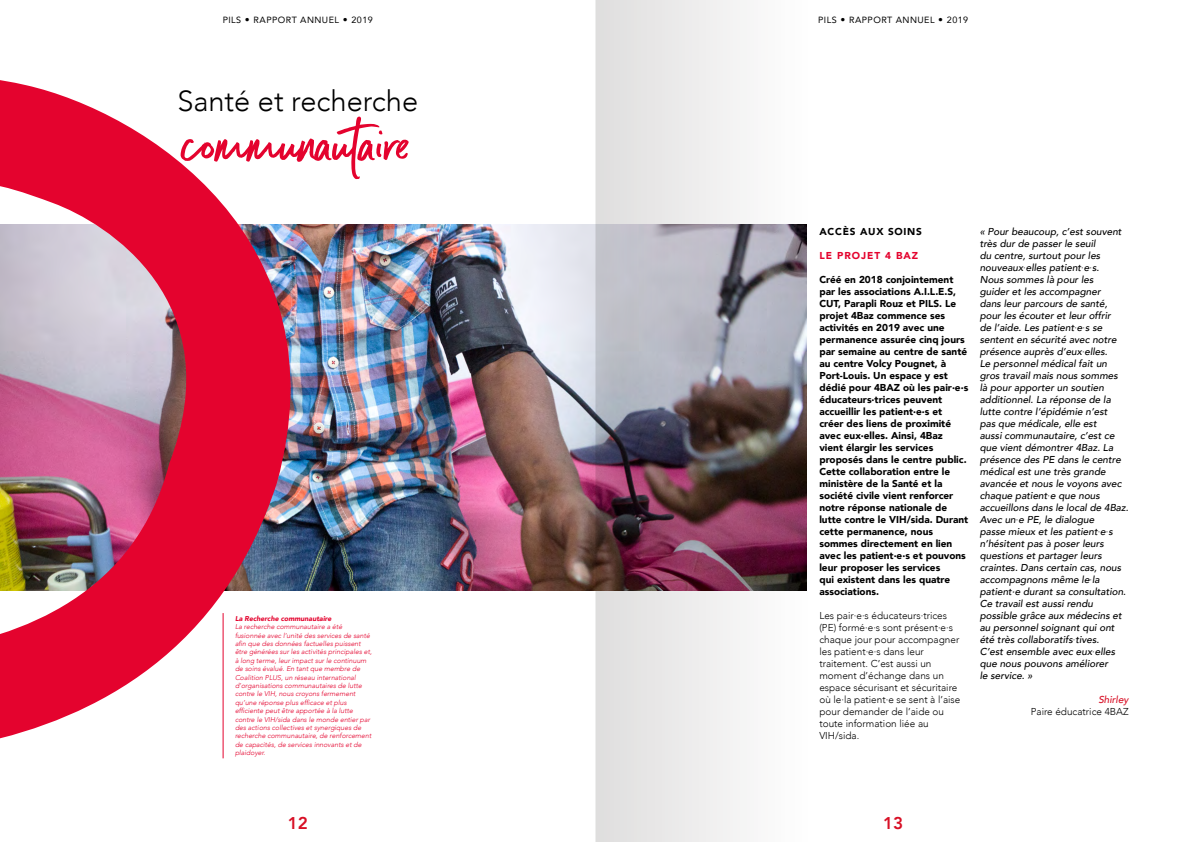
<style>
.page{position:relative;width:1191px;height:842px;background:#fff}
.page>*{position:absolute;margin:0;border:0;box-sizing:border-box;transform-origin:0 0}
.t1{font:100px "Backlash Script Script";color:#e4032e}
.t2{font:300 29px "Avenir";color:#000}
.t3{font:800 17px "Avenir";color:#d80f25}
.t4{font:italic 500 10px/12px "Avenir";color:#000}
.t5{font:900 10px/12px "Avenir";color:#000}
.t6{font:300 10px/12px "Avenir";color:#000}
.t7{font:900 10px "Avenir";letter-spacing:.075em;color:#000}
.t8{font:900 10px "Avenir";letter-spacing:.1em;color:#e4032e}
.t9{font:italic 500 10px "Avenir";color:#d80f25}
.t10{font:9px "Avenir";letter-spacing:.05em;color:#000}
.t11{font:italic 300 7px/8.4px "Avenir";color:#e4032e}
.t12{font:italic 900 7px "Avenir";color:#e4032e}
.s1{font-family:"Futura";font-weight:300}
.s2{font-weight:300;font-style:normal}
</style>
<div class="page">
<svg style="left:595px;top:0;width:212px;height:842px"></svg>
<img style="left:344px;top:225px;width:462px;height:365px">
<img style="left:0;top:80px;width:344px;height:679px">
<hr style="left:223px;top:613px;width:1px;height:145px;background:#e4032e">
<p class="t10" style="left:223px;top:13px;width:152px">PILS <span class="s1">•</span> RAPPORT ANNUEL <span class="s1">•</span> 2019</p>
<p class="t10" style="left:818px;top:13px;width:152px">PILS <span class="s1">•</span> RAPPORT ANNUEL <span class="s1">•</span> 2019</p>
<h2 class="t2" style="left:177px;top:84px;width:242px">Santé et recherche</h2>
<h1 class="t1" style="left:184px;top:95px;width:230px">communautaire</h1>
<p class="t12" style="left:235px;top:612px;width:98px">La Recherche communautaire</p>
<p class="t11" style="left:235px;top:623px;width:138px">La recherche communautaire a été fusionnée avec l’unité des services de santé afin que des données factuelles puissent être générées sur les activités principales et, à long terme, leur impact sur le continuum de soins évalué. En tant que membre de Coalition PLUS, un réseau international d’organisations communautaires de lutte contre le VIH, nous croyons fermement qu’une réponse plus efficace et plus efficiente peut être apportée à la lutte contre le VIH/sida dans le monde entier par des actions collectives et synergiques de recherche communautaire, de renforcement de capacités, de services innovants et de plaidoyer.</p>
<p class="t7" style="left:819px;top:223px;width:104px">ACCÈS AUX SOINS</p>
<p class="t8" style="left:819px;top:247px;width:100px">LE PROJET 4 BAZ</p>
<p class="t5" style="left:819px;top:273px;width:150px">Créé en 2018 conjointement par les associations A.I.L.E.S,<br>CUT, Parapli Rouz et PILS. Le projet 4Baz commence ses activités en 2019 avec une permanence assurée cinq jours par semaine au centre de santé au centre Volcy Pougnet, à<br>Port-Louis. Un espace y est dédié pour 4BAZ où les pair·e·s éducateurs·trices peuvent accueillir les patient·e·s et créer des liens de proximité avec eux·elles. Ainsi, 4Baz vient élargir les services proposés dans le centre public.<br>Cette collaboration entre le ministère de la Santé et la société civile vient renforcer notre réponse nationale de lutte contre le VIH/sida. Durant cette permanence, nous sommes directement en lien avec les patient·e·s et pouvons leur proposer les services<br>qui existent dans les quatre associations.</p>
<p class="t6" style="left:819px;top:609px;width:143px">Les pair·e·s éducateurs·trices (PE) formé·e·s sont présent·e·s chaque jour pour accompagner les patient·e·s dans leur traitement. C’est aussi un moment d’échange dans un espace sécurisant et sécuritaire où le·la patient·e se sent à l’aise pour demander de l’aide ou toute information liée au<br>VIH/sida.</p>
<p class="t4" style="left:979px;top:225px;width:150px">« Pour beaucoup, c’est souvent très dur de passer le seuil<br>du centre, surtout pour les nouveaux<span class="s2">·</span>elles patient<span class="s2">·</span>e<span class="s2">·</span>s.<br>Nous sommes là pour les<br>guider et les accompagner<br>dans leur parcours de santé, pour les écouter et leur offrir<br>de l’aide. Les patient<span class="s2">·</span>e<span class="s2">·</span>s se sentent en sécurité avec notre présence auprès d’eux<span class="s2">·</span>elles.<br>Le personnel médical fait un gros travail mais nous sommes<br>là pour apporter un soutien additionnel. La réponse de la lutte contre l’épidémie n’est<br>pas que médicale, elle est<br>aussi communautaire, c’est ce que vient démontrer 4Baz. La présence des PE dans le centre médical est une très grande avancée et nous le voyons avec chaque patient<span class="s2">·</span>e que nous accueillons dans le local de 4Baz.<br>Avec un<span class="s2">·</span>e PE, le dialogue<br>passe mieux et les patient<span class="s2">·</span>e<span class="s2">·</span>s n’hésitent pas à poser leurs questions et partager leurs craintes. Dans certain cas, nous accompagnons même le<span class="s2">·</span>la patient·e durant sa consultation.<br>Ce travail est aussi rendu possible grâce aux médecins et au personnel soignant qui ont été très collaboratifs<span class="s2">·</span>tives.<br>C’est ensemble avec eux<span class="s2">·</span>elles que nous pouvons améliorer<br>le service. »</p>
<p class="t9" style="left:1098px;top:693px;width:32px">Shirley</p>
<p class="t6" style="left:1030px;top:705px;width:99px">Paire éducatrice 4BAZ</p>
<h3 class="t3" style="left:288px;top:809px;width:22px">12</h3>
<h3 class="t3" style="left:883px;top:809px;width:22px">13</h3>
</div>
